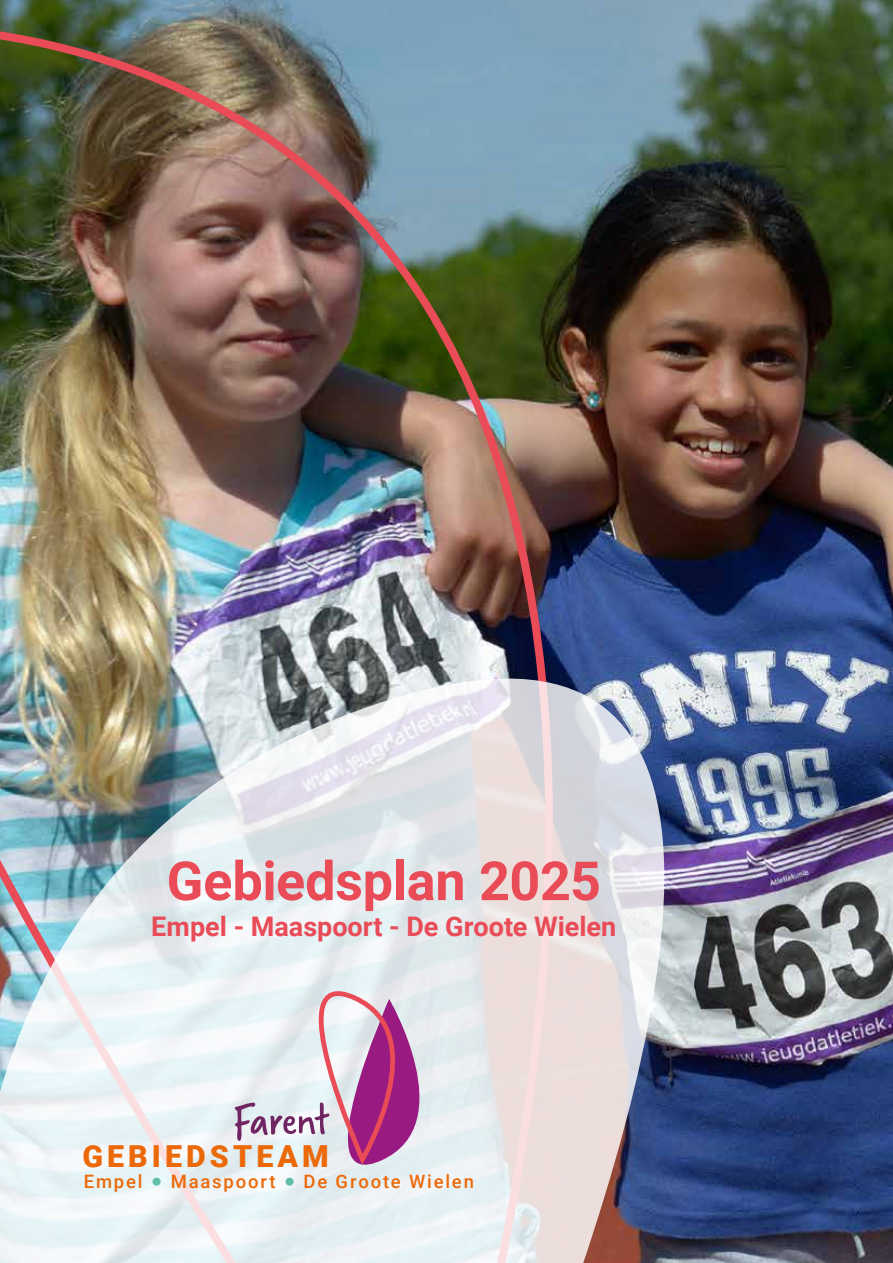
<style>
.page{position:relative;width:893px;height:1263px;background:#fff}
.page>*{position:absolute;margin:0;border:0;box-sizing:border-box;transform-origin:0 0}
.t1{font:700 54px "Roboto";letter-spacing:-.005em;color:#e94b57}
.t2{font:900 30.3px "Roboto";letter-spacing:.135em;color:#ec6907}
.t3{font:700 27px "Roboto";color:#e94b57}
.t4{font:500 18.45px "Roboto";letter-spacing:.1em;color:#ec6907}
.s1{font-family:"Helvetica Neue";font-weight:700;font-size:18.75px;color:#61bdaa}
</style>
<div class="page">
<img style="left:0;top:0;width:878px;height:547px">
<img style="left:0;top:547px;width:893px;height:716px">
<svg style="left:235px;top:955px;width:227px;height:242px"></svg>
<h1 class="t1" style="left:167px;top:843px;width:436px">Gebiedsplan 2025</h1>
<h3 class="t3" style="left:151px;top:907px;width:467px">Empel - Maaspoort - De Groote Wielen</h3>
<h2 class="t2" style="left:82px;top:1135px;width:248px">GEBIEDSTEAM</h2>
<p class="t4" style="left:84px;top:1168px;width:392px">Empel <span class="s1">●</span> Maaspoort <span class="s1">●</span> De Groote Wielen</p>
</div>
